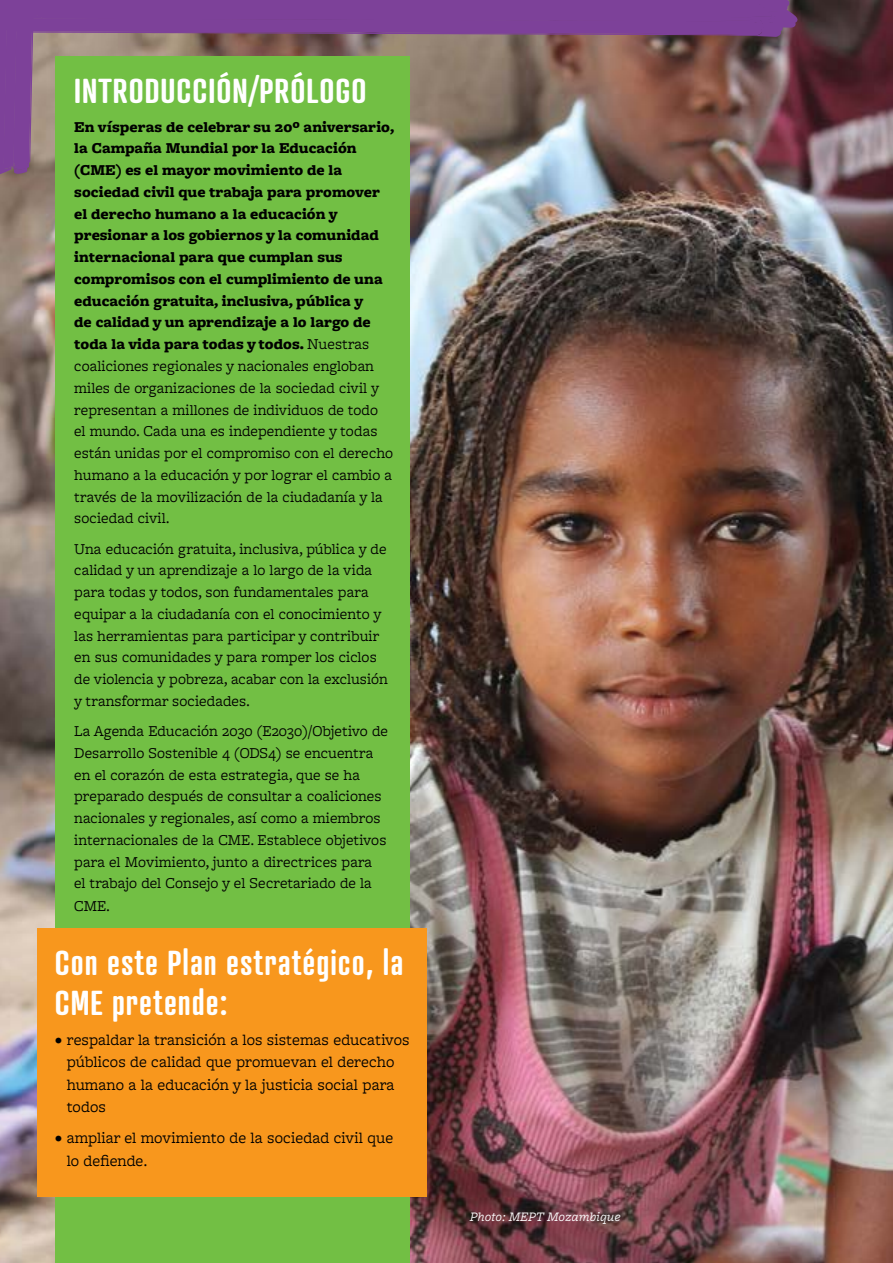
<style>
.page{position:relative;width:893px;height:1263px;background:#fff}
.page>*{position:absolute;margin:0;border:0;box-sizing:border-box;transform-origin:0 0}
.t1{font:600 33.45px/40.8px "Atrament";letter-spacing:.03em;color:#fff}
.t2{font:16.5px/22.5px "Freight Macro Pro";color:#000}
.t3{font:900 15.75px/21.8px "Freight Macro Pro";color:#000}
.t4{font:15.75px/21.9px "Freight Macro Pro";color:#000}
.t5{font:italic 13.5px "Freight Macro Pro";color:#fff}
.s1{font-weight:400}
</style>
<div class="page">
<img style="left:0;top:0;width:893px;height:1263px">
<div style="left:55px;top:56px;width:355px;height:1207px;background:#72bf44"></div>
<svg style="left:0;top:0;width:799px;height:174px"></svg>
<div style="left:38px;top:928px;width:389px;height:269px;background:#f8971d"></div>
<h1 class="t1" style="left:74px;top:70px;width:294px">INTRODUCCIÓN/PRÓLOGO</h1>
<p class="t3" style="left:74px;top:115px;width:321px">En vísperas de celebrar su 20º aniversario, la Campaña Mundial por la Educación (CME) es el mayor movimiento de la sociedad civil que trabaja para promover el derecho humano a la educación y presionar a los gobiernos y la comunidad internacional para que cumplan sus compromisos con el cumplimiento de una educación gratuita, inclusiva, pública y<br>de calidad y un aprendizaje a lo largo de toda la vida para todas y todos. <span class="s1">Nuestras coaliciones regionales y nacionales engloban miles de organizaciones de la sociedad civil y representan a millones de individuos de todo<br>el mundo. Cada una es independiente y todas están unidas por el compromiso con el derecho humano a la educación y por lograr el cambio a través de la movilización de la ciudadanía y la sociedad civil.</span></p>
<p class="t4" style="left:74px;top:537px;width:315px">Una educación gratuita, inclusiva, pública y de calidad y un aprendizaje a lo largo de la vida para todas y todos, son fundamentales para equipar a la ciudadanía con el conocimiento y las herramientas para participar y contribuir en sus comunidades y para romper los ciclos de violencia y pobreza, acabar con la exclusión y transformar sociedades.</p>
<p class="t4" style="left:74px;top:719px;width:315px">La Agenda Educación 2030 (E2030)/Objetivo de Desarrollo Sostenible 4 (ODS4) se encuentra en el corazón de esta estrategia, que se ha preparado después de consultar a coaliciones nacionales y regionales, así como a miembros internacionales de la CME. Establece objetivos para el Movimiento, junto a directrices para<br>el trabajo del Consejo y el Secretariado de la CME.</p>
<h1 class="t1" style="left:55px;top:941px;width:350px">Con este Plan estratégico, la<br>CME pretende:</h1>
<p class="t2" style="left:67px;top:1027px;width:344px;text-indent:-12px">• respaldar la transición a los sistemas educativos públicos de calidad que promuevan el derecho humano a la educación y la justicia social para todos</p>
<p class="t2" style="left:67px;top:1126px;width:328px;text-indent:-12px">• ampliar el movimiento de la sociedad civil que lo defiende.</p>
<p class="t5" style="left:470px;top:1207px;width:152px">Photo: MEPT Mozambique</p>
</div>
